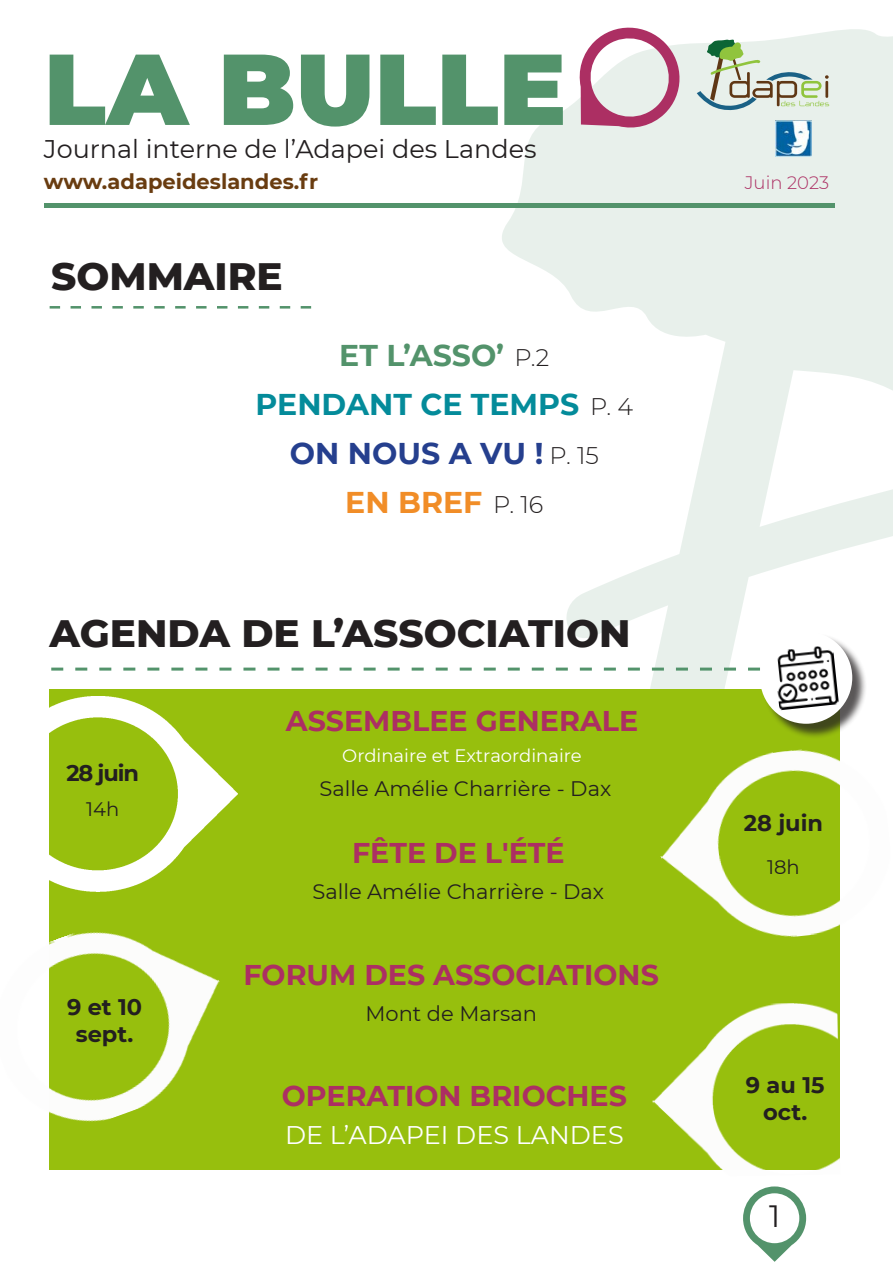
<style>
.page{position:relative;width:893px;height:1263px;background:#fff}
.page>*{position:absolute;margin:0;border:0;box-sizing:border-box;transform-origin:0 0}
.t1{font:900 100.5px "Montserrat";color:#53936b}
.t2{font:800 39px "Montserrat";color:#231f20}
.t3{font:30.75px "Montserrat";color:#231f20}
.t4{font:700 30px "Montserrat";color:#048b9a}
.t5{font:700 30px "Montserrat";color:#253f8e}
.t6{font:700 30px "Montserrat";color:#53936b}
.t7{font:700 30px "Montserrat";color:#f18d27}
.t8{font:700 28.5px "Montserrat";color:#ac2f63}
.t9{font:25.5px "Montserrat";color:#231f20}
.t10{font:25.5px "Montserrat";color:#fff}
.t11{font:700 22.5px/27px "Montserrat";color:#231f20;text-align:center}
.t12{font:21px "Montserrat";color:#231f20}
.t13{font:700 21px "Montserrat";color:#693c10}
.t14{font:19.5px "Montserrat";color:#231f20}
.t15{font:18px "Montserrat";color:#fff}
.t16{font:300 18px "Montserrat";color:#ac2f63}
.s1{font-weight:300;font-size:24px;color:#231f20}
</style>
<div class="page">
<svg style="left:743px;top:1186px;width:63px;height:76px"></svg>
<svg style="left:483px;top:29px;width:410px;height:660px;fill:#e8f0eb"></svg>
<svg style="left:577px;top:27px;width:107px;height:103px"></svg>
<svg style="left:697px;top:38px;width:132px;height:73px;background:#c6d2c3"></svg>
<img style="left:776px;top:121px;width:36px;height:36px">
<div style="left:44px;top:203px;width:790px;height:5px;background:#53936b"></div>
<svg style="left:50px;top:306px;width:261px;height:3px"></svg>
<svg style="left:51px;top:668px;width:709px;height:3px"></svg>
<div style="left:50px;top:689px;width:790px;height:480px;background:#97bf0d"></div>
<img style="left:49px;top:696px;width:189px;height:196px">
<div style="left:762px;top:633px;width:105px;height:106px;background:#231f20;opacity:.75"></div>
<div style="left:760px;top:631px;width:92px;height:93px;background:#fff;border-radius:50%"></div>
<img style="left:773px;top:646px;width:66px;height:64px">
<img style="left:660px;top:749px;width:180px;height:188px">
<img style="left:651px;top:1003px;width:189px;height:167px">
<img style="left:49px;top:892px;width:171px;height:255px">
<p class="t1" style="left:44px;top:14px;width:524px">LA BULLE</p>
<p class="t9" style="left:44px;top:131px;width:494px">Journal interne de l’Adapei des Landes</p>
<p class="t13" style="left:44px;top:167px;width:276px">www.adapeideslandes.fr</p>
<p class="t16" style="left:745px;top:171px;width:86px">Juin 2023</p>
<p class="t2" style="left:51px;top:247px;width:233px">SOMMAIRE</p>
<p class="t6" style="left:339px;top:333px;width:212px">ET L’ASSO’ <span class="s1">P.2</span></p>
<p class="t4" style="left:256px;top:383px;width:379px">PENDANT CE TEMPS <span class="s1">P. 4</span></p>
<p class="t5" style="left:290px;top:432px;width:310px">ON NOUS A VU ! <span class="s1">P. 15</span></p>
<p class="t7" style="left:345px;top:481px;width:200px">EN BREF <span class="s1">P. 16</span></p>
<p class="t2" style="left:50px;top:605px;width:582px">AGENDA DE L’ASSOCIATION</p>
<p class="t11" style="left:66px;top:759px;width:74px">28 juin</p>
<p class="t14" style="left:86px;top:795px;width:35px">14h</p>
<p class="t11" style="left:67px;top:993px;width:77px">9 et 10 sept.</p>
<p class="t8" style="left:286px;top:700px;width:354px">ASSEMBLEE GENERALE</p>
<p class="t15" style="left:342px;top:743px;width:241px">Ordinaire et Extraordinaire</p>
<p class="t12" style="left:320px;top:774px;width:293px">Salle Amélie Charrière - Dax</p>
<p class="t8" style="left:352px;top:833px;width:214px">FÊTE DE L'ÉTÉ</p>
<p class="t12" style="left:312px;top:877px;width:293px">Salle Amélie Charrière - Dax</p>
<p class="t8" style="left:244px;top:954px;width:417px">FORUM DES ASSOCIATIONS</p>
<p class="t12" style="left:365px;top:999px;width:173px">Mont de Marsan</p>
<p class="t8" style="left:282px;top:1075px;width:347px">OPERATION BRIOCHES</p>
<p class="t10" style="left:285px;top:1118px;width:340px">DE L’ADAPEI DES LANDES</p>
<p class="t11" style="left:744px;top:808px;width:81px">28 juin</p>
<p class="t14" style="left:767px;top:853px;width:34px">18h</p>
<p class="t11" style="left:746px;top:1070px;width:80px">9 au 15 oct.</p>
<p class="t3" style="left:769px;top:1195px;width:13px">1</p>
</div>
